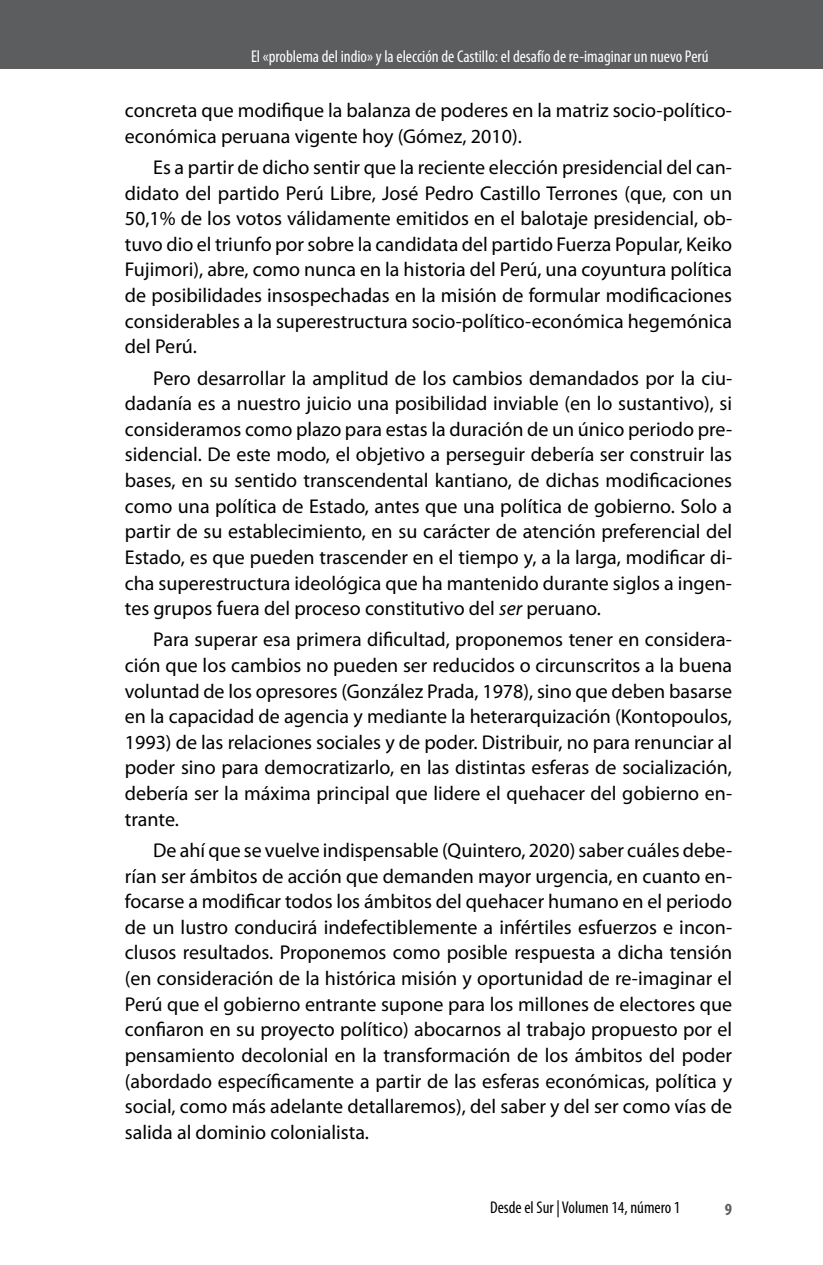
<style>
.page{position:relative;width:823px;height:1265px;background:#fff}
.page>*{position:absolute;margin:0;border:0;box-sizing:border-box;transform-origin:0 0}
.t1{font:20px/25.6px "Myriad Pro";color:#000;text-align:justify}
.t2{font:condensed 17px "Myriad Pro";color:#fff}
.t3{font:condensed 17px "Myriad Pro";color:#000}
.t4{font:700 condensed 17px "Myriad Pro";color:#5c5d5f}
.s1{font-style:italic}
</style>
<div class="page">
<div style="left:0;top:0;width:822px;height:68px;background:#5c5d5f"></div>
<p class="t2" style="left:251px;top:46px;width:458px">El «problema del indio» y la elección de Castillo: el desafío de re-imaginar un nuevo Perú</p>
<p class="t1" style="left:125px;top:97px;width:608px">concreta que modifique la balanza de poderes en la matriz socio-político&shy;económica peruana vigente hoy (Gómez, 2010).</p>
<p class="t1" style="left:125px;top:154px;width:608px;text-indent:28px">Es a partir de dicho sentir que la reciente elección presidencial del can&shy;didato del partido Perú Libre, José Pedro Castillo Terrones (que, con un 50,1% de los votos válidamente emitidos en el balotaje presidencial, ob&shy;tuvo dio el triunfo por sobre la candidata del partido Fuerza Popular, Keiko Fujimori), abre, como nunca en la historia del Perú, una coyuntura política de posibilidades insospechadas en la misión de formular modificaciones considerables a la superestructura socio-político-económica hegemónica del Perú.</p>
<p class="t1" style="left:125px;top:365px;width:608px;text-indent:28px">Pero desarrollar la amplitud de los cambios demandados por la ciu&shy;dadanía es a nuestro juicio una posibilidad inviable (en lo sustantivo), si consideramos como plazo para estas la duración de un único periodo pre&shy;sidencial. De este modo, el objetivo a perseguir debería ser construir las bases, en su sentido transcendental kantiano, de dichas modificaciones como una política de Estado, antes que una política de gobierno. Solo a partir de su establecimiento, en su carácter de atención preferencial del Estado, es que pueden trascender en el tiempo y, a la larga, modificar di&shy;cha superestructura ideológica que ha mantenido durante siglos a ingen&shy;tes grupos fuera del proceso constitutivo del <span class="s1">ser</span> peruano.</p>
<p class="t1" style="left:125px;top:626px;width:608px;text-indent:28px">Para superar esa primera dificultad, proponemos tener en considera&shy;ción que los cambios no pueden ser reducidos o circunscritos a la buena voluntad de los opresores (González Prada, 1978), sino que deben basarse en la capacidad de agencia y mediante la heterarquización (Kontopoulos, 1993) de las relaciones sociales y de poder. Distribuir, no para renunciar al poder sino para democratizarlo, en las distintas esferas de socialización, debería ser la máxima principal que lidere el quehacer del gobierno en&shy;trante.</p>
<p class="t1" style="left:125px;top:837px;width:608px;text-indent:28px">De ahí que se vuelve indispensable (Quintero, 2020) saber cuáles debe&shy;rían ser ámbitos de acción que demanden mayor urgencia, en cuanto en&shy;focarse a modificar todos los ámbitos del quehacer humano en el periodo de un lustro conducirá indefectiblemente a infértiles esfuerzos e incon&shy;clusos resultados. Proponemos como posible respuesta a dicha tensión (en consideración de la histórica misión y oportunidad de re-imaginar el Perú que el gobierno entrante supone para los millones de electores que confiaron en su proyecto político) abocarnos al trabajo propuesto por el pensamiento decolonial en la transformación de los ámbitos del poder (abordado específicamente a partir de las esferas económicas, política y social, como más adelante detallaremos), del saber y del ser como vías de salida al dominio colonialista.</p>
<p class="t3" style="left:489px;top:1196px;width:192px">Desde el Sur | Volumen 14, número 1</p>
<p class="t4" style="left:724px;top:1198px;width:9px">9</p>
</div>
